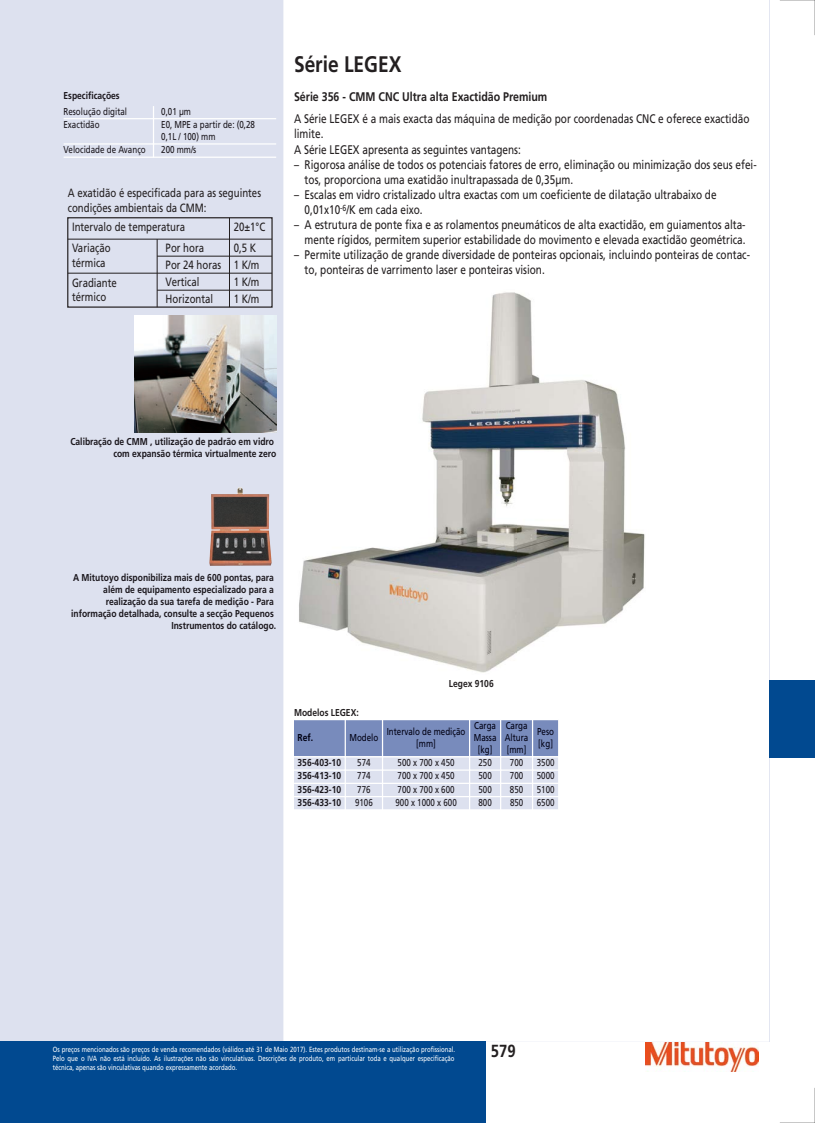
<style>
.page{position:relative;width:815px;height:1123px;background:#fff}
.page>*{position:absolute;margin:0;border:0;box-sizing:border-box;transform-origin:0 0}
.t1{font:700 22.5px "Mitutoyo Frutiger";color:#231f20}
.t2{font:700 17.5px "Mitutoyo Frutiger";color:#231f20}
.t3{font:12.5px/15px "Mitutoyo Frutiger";color:#231f20}
.t4{font:700 12.5px "Mitutoyo Frutiger";color:#231f20}
.t5{font:12px/14.4px "Mitutoyo Frutiger";color:#231f20}
.t6{font:700 10px/12px "Mitutoyo Frutiger";color:#1b171d;text-align:right}
.t7{font:10px/12px "Mitutoyo Frutiger";color:#1b171d}
.t8{font:10px/12px "Mitutoyo Frutiger";color:#000013;text-align:center}
.t9{font:700 10px "Mitutoyo Frutiger";color:#231f20}
.t10{font:700 10px "Mitutoyo Frutiger";color:#000013}
.t11{font:7.5px/9px "Mitutoyo Frutiger";color:#fff;text-align:justify}
</style>
<div class="page">
<hr style="left:814px;top:0;width:1px;height:35px;background:#000">
<hr style="left:779px;top:0;width:35px;height:1px;background:#000">
<hr style="left:779px;top:1122px;width:35px;height:1px;background:#000">
<hr style="left:814px;top:1088px;width:1px;height:35px;background:#000">
<div style="left:0;top:0;width:769px;height:1041px;background:#dde1ef"></div>
<div style="left:283px;top:0;width:486px;height:1041px;background:#fff"></div>
<hr style="left:63px;top:118px;width:91px;height:1px;background:#fff">
<hr style="left:153px;top:118px;width:123px;height:1px;background:#fff">
<hr style="left:63px;top:143px;width:91px;height:2px;background:#fff">
<hr style="left:153px;top:143px;width:123px;height:2px;background:#fff">
<svg style="left:153px;top:106px;width:1px;height:51px"></svg>
<hr style="left:63px;top:157px;width:91px;height:1px;background:#fff">
<hr style="left:153px;top:157px;width:123px;height:1px;background:#fff">
<div style="left:67px;top:217px;width:205px;height:91px;border:1px solid #231f20"></div>
<hr style="left:229px;top:218px;width:1px;height:89px;background:#231f20">
<hr style="left:68px;top:239px;width:204px;height:1px;background:#231f20">
<hr style="left:68px;top:273px;width:204px;height:1px;background:#231f20">
<hr style="left:157px;top:239px;width:1px;height:68px;background:#231f20">
<hr style="left:157px;top:256px;width:115px;height:1px;background:#231f20">
<hr style="left:157px;top:290px;width:115px;height:1px;background:#231f20">
<img style="left:134px;top:316px;width:142px;height:117px">
<img style="left:209px;top:487px;width:62px;height:79px">
<img style="left:294px;top:289px;width:354px;height:385px">
<div style="left:294px;top:719px;width:264px;height:38px;background:#788bbc"></div>
<div style="left:294px;top:757px;width:264px;height:13px;background:#dde1ef"></div>
<div style="left:294px;top:770px;width:264px;height:13px;background:#dde1ef"></div>
<div style="left:294px;top:783px;width:264px;height:13px;background:#dde1ef"></div>
<div style="left:294px;top:796px;width:264px;height:14px;background:#dde1ef"></div>
<hr style="left:294px;top:719px;width:51px;height:1px;background:#fff">
<hr style="left:344px;top:719px;width:2px;height:38px;background:#fff">
<hr style="left:294px;top:756px;width:52px;height:1px;background:#fff">
<hr style="left:345px;top:719px;width:37px;height:1px;background:#fff">
<hr style="left:382px;top:719px;width:1px;height:38px;background:#fff">
<hr style="left:344px;top:756px;width:39px;height:1px;background:#fff">
<hr style="left:382px;top:719px;width:87px;height:1px;background:#fff">
<hr style="left:469px;top:719px;width:1px;height:38px;background:#fff">
<hr style="left:381px;top:756px;width:89px;height:1px;background:#fff">
<hr style="left:469px;top:719px;width:31px;height:1px;background:#fff">
<hr style="left:500px;top:719px;width:1px;height:38px;background:#fff">
<hr style="left:469px;top:756px;width:32px;height:1px;background:#fff">
<hr style="left:500px;top:719px;width:32px;height:1px;background:#fff">
<hr style="left:532px;top:719px;width:1px;height:38px;background:#fff">
<hr style="left:500px;top:756px;width:33px;height:1px;background:#fff">
<svg style="left:533px;top:719px;width:25px;height:1px"></svg>
<hr style="left:558px;top:719px;width:1px;height:38px;background:#fff">
<hr style="left:294px;top:769px;width:52px;height:1px;background:#fff">
<hr style="left:344px;top:769px;width:39px;height:1px;background:#fff">
<hr style="left:381px;top:769px;width:89px;height:1px;background:#fff">
<hr style="left:469px;top:769px;width:32px;height:1px;background:#fff">
<hr style="left:500px;top:769px;width:33px;height:1px;background:#fff">
<hr style="left:294px;top:782px;width:52px;height:2px;background:#fff">
<hr style="left:344px;top:782px;width:39px;height:2px;background:#fff">
<hr style="left:381px;top:782px;width:89px;height:2px;background:#fff">
<hr style="left:469px;top:782px;width:32px;height:2px;background:#fff">
<hr style="left:500px;top:782px;width:33px;height:2px;background:#fff">
<hr style="left:294px;top:796px;width:52px;height:1px;background:#fff">
<hr style="left:344px;top:796px;width:39px;height:1px;background:#fff">
<hr style="left:381px;top:796px;width:89px;height:1px;background:#fff">
<hr style="left:469px;top:796px;width:32px;height:1px;background:#fff">
<hr style="left:500px;top:796px;width:33px;height:1px;background:#fff">
<svg style="left:344px;top:757px;width:2px;height:52px"></svg>
<hr style="left:294px;top:809px;width:51px;height:1px;background:#fff">
<svg style="left:382px;top:757px;width:1px;height:52px"></svg>
<hr style="left:345px;top:809px;width:37px;height:1px;background:#fff">
<svg style="left:469px;top:757px;width:1px;height:52px"></svg>
<hr style="left:382px;top:809px;width:87px;height:1px;background:#fff">
<svg style="left:500px;top:757px;width:1px;height:52px"></svg>
<hr style="left:469px;top:809px;width:31px;height:1px;background:#fff">
<hr style="left:500px;top:809px;width:32px;height:1px;background:#fff">
<svg style="left:531px;top:756px;width:28px;height:54px"></svg>
<div style="left:0;top:1041px;width:485px;height:82px;background:#014990"></div>
<img style="left:645px;top:1042px;width:113px;height:29px">
<div style="left:769px;top:680px;width:45px;height:78px;background:#014990"></div>
<p class="t6" style="left:63px;top:90px;width:58px">Especificações</p>
<p class="t7" style="left:63px;top:105px;width:65px">Resolução digital</p>
<p class="t7" style="left:161px;top:105px;width:31px">0,01 µm</p>
<p class="t7" style="left:63px;top:119px;width:38px">Exactidão</p>
<p class="t7" style="left:161px;top:119px;width:95px">E0, MPE a partir de: (0,28<br>0,1L / 100) mm</p>
<p class="t7" style="left:63px;top:144px;width:84px">Velocidade de Avanço</p>
<p class="t7" style="left:161px;top:144px;width:37px">200 mm/s</p>
<p class="t5" style="left:68px;top:186px;width:195px">A exatidão é especificada para as seguintes condições ambientais da CMM:</p>
<p class="t5" style="left:72px;top:216px;width:115px;line-height:21.2px">Intervalo de temperatura<br>Variação</p>
<p class="t5" style="left:72px;top:255px;width:35px">térmica</p>
<p class="t5" style="left:234px;top:220px;width:33px">20±1°C</p>
<p class="t5" style="left:166px;top:241px;width:40px">Por hora</p>
<p class="t5" style="left:166px;top:275px;width:35px">Vertical</p>
<p class="t5" style="left:234px;top:240px;width:27px;line-height:17px">0,5 K<br>1 K/m</p>
<p class="t5" style="left:166px;top:258px;width:57px">Por 24 horas</p>
<p class="t5" style="left:166px;top:292px;width:49px">Horizontal</p>
<p class="t5" style="left:72px;top:275px;width:46px">Gradiante térmico</p>
<p class="t5" style="left:234px;top:274px;width:27px;line-height:17px">1 K/m<br>1 K/m</p>
<h1 class="t1" style="left:294px;top:51px;width:109px">Série LEGEX</h1>
<p class="t4" style="left:294px;top:90px;width:255px">Série 356 - CMM CNC Ultra alta Exactidão Premium</p>
<p class="t3" style="left:294px;top:112px;width:457px">A Série LEGEX é a mais exacta das máquina de medição por coordenadas CNC e oferece exactidão limite.<br>A Série LEGEX apresenta as seguintes vantagens:</p>
<p class="t3" style="left:304px;top:157px;width:453px;text-indent:-11px">– Rigorosa análise de todos os potenciais fatores de erro, eliminação ou minimização dos seus efei&shy;tos, proporciona uma exatidão inultrapassada de 0,35µm.</p>
<p class="t3" style="left:304px;top:187px;width:413px;text-indent:-11px">– Escalas em vidro cristalizado ultra exactas com um coeficiente de dilatação ultrabaixo de<br>0,01x10<sup>-6</sup>/K em cada eixo.</p>
<p class="t3" style="left:294px;top:217px;width:453px;text-align:right">– A estrutura de ponte fixa e as rolamentos pneumáticos de alta exactidão, em guiamentos alta&shy;mente rígidos, permitem superior estabilidade do movimento e elevada exactidão geométrica.</p>
<p class="t3" style="left:304px;top:247px;width:447px;text-indent:-11px">– Permite utilização de grande diversidade de ponteiras opcionais, incluindo ponteiras de contac&shy;to, ponteiras de varrimento laser e ponteiras vision.</p>
<p class="t6" style="left:70px;top:435px;width:207px">Calibração de CMM , utilização de padrão em vidro com expansão térmica virtualmente zero</p>
<p class="t6" style="left:71px;top:571px;width:206px">A Mitutoyo disponibiliza mais de 600 pontas, para além de equipamento especializado para a realização da sua tarefa de medição - Para informação detalhada, consulte a secção Pequenos Instrumentos do catálogo.</p>
<p class="t9" style="left:449px;top:677px;width:46px">Legex 9106</p>
<p class="t9" style="left:294px;top:707px;width:66px">Modelos LEGEX:</p>
<p class="t10" style="left:297px;top:731px;width:17px">Ref.</p>
<p class="t8" style="left:349px;top:731px;width:30px">Modelo</p>
<p class="t8" style="left:386px;top:725px;width:80px">Intervalo de medição [mm]</p>
<p class="t8" style="left:473px;top:719px;width:24px">Carga<br>Massa [kg]</p>
<p class="t8" style="left:504px;top:719px;width:25px;text-align:justify">Carga Altura [mm]</p>
<p class="t8" style="left:537px;top:725px;width:18px;text-align:left">Peso [kg]</p>
<p class="t6" style="left:297px;top:757px;width:45px">356-403-10</p>
<p class="t7" style="left:357px;top:757px;width:15px">574</p>
<p class="t7" style="left:397px;top:757px;width:58px">500 x 700 x 450</p>
<p class="t7" style="left:478px;top:757px;width:15px">250</p>
<p class="t7" style="left:510px;top:757px;width:15px">700</p>
<p class="t7" style="left:536px;top:757px;width:19px">3500</p>
<p class="t6" style="left:297px;top:770px;width:45px">356-413-10</p>
<p class="t7" style="left:357px;top:770px;width:15px">774</p>
<p class="t7" style="left:397px;top:770px;width:58px">700 x 700 x 450</p>
<p class="t7" style="left:478px;top:770px;width:15px">500</p>
<p class="t7" style="left:510px;top:770px;width:15px">700</p>
<p class="t7" style="left:536px;top:770px;width:19px">5000</p>
<p class="t6" style="left:297px;top:783px;width:45px">356-423-10</p>
<p class="t7" style="left:357px;top:783px;width:15px">776</p>
<p class="t7" style="left:397px;top:783px;width:58px">700 x 700 x 600</p>
<p class="t7" style="left:478px;top:783px;width:15px">500</p>
<p class="t7" style="left:510px;top:783px;width:15px">850</p>
<p class="t7" style="left:536px;top:783px;width:19px">5100</p>
<p class="t6" style="left:297px;top:796px;width:45px">356-433-10</p>
<p class="t7" style="left:355px;top:796px;width:19px">9106</p>
<p class="t7" style="left:395px;top:796px;width:63px">900 x 1000 x 600</p>
<p class="t7" style="left:478px;top:796px;width:15px">800</p>
<p class="t7" style="left:510px;top:796px;width:15px">850</p>
<p class="t7" style="left:536px;top:796px;width:19px">6500</p>
<p class="t11" style="left:53px;top:1044px;width:404px">Os preços mencionados são preços de venda recomendados (válidos até 31 de Maio 2017). Estes produtos destinam-se a utilização profissional.<br>Pelo que o IVA não está incluído. As ilustrações não são vinculativas. Descrições de produto, em particular toda e qualquer especificação técnica, apenas são vinculativas quando expressamente acordado.</p>
<h2 class="t2" style="left:490px;top:1040px;width:26px">579</h2>
</div>
